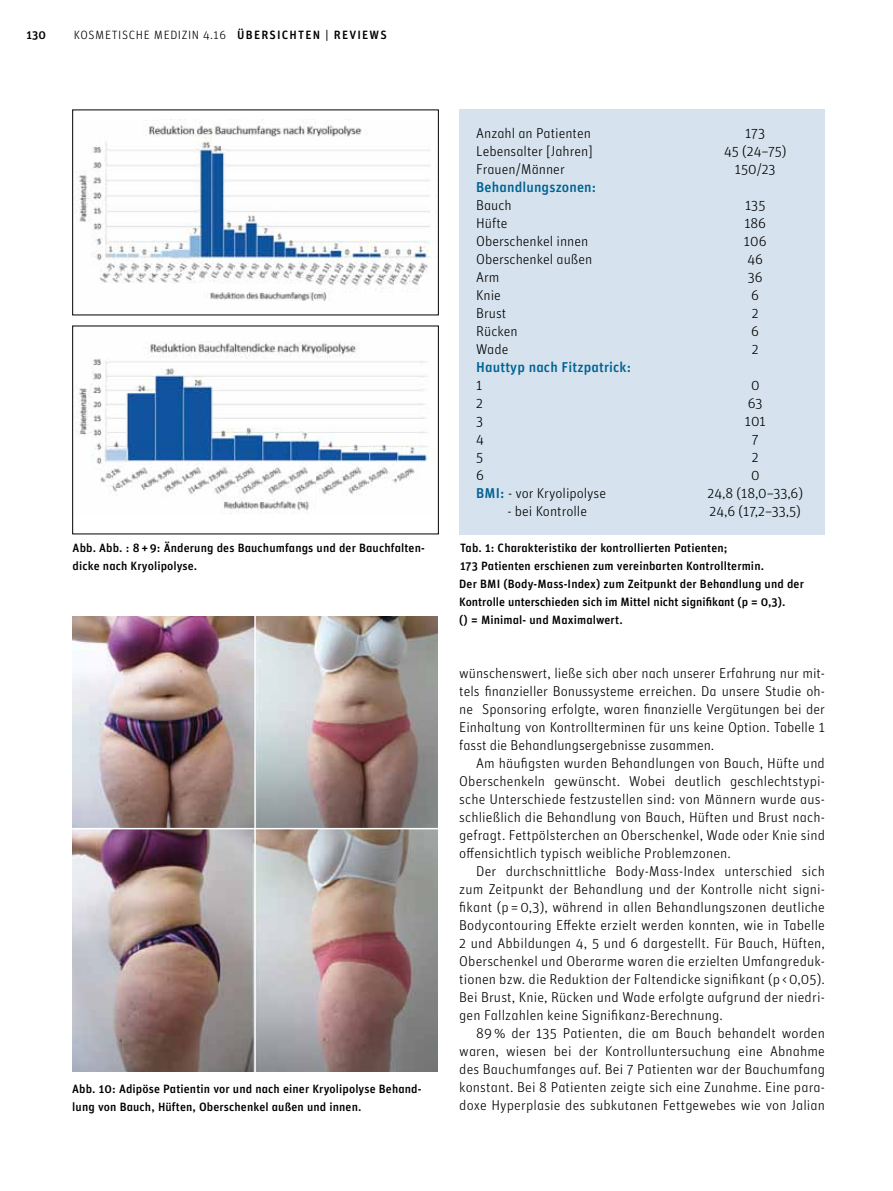
<style>
.page{position:relative;width:893px;height:1191px;background:#fff}
.page>*{position:absolute;margin:0;border:0;box-sizing:border-box;transform-origin:0 0}
.t1{font:14.25px/18px "Unit Light Alternate";color:#000;text-align:justify}
.t2{font:14.25px "Unit Medium Alternate";letter-spacing:.01em;color:#006293}
.t3{font:12px/18px "Unit Medium Alternate";letter-spacing:.01em;color:#000}
.t4{font:12px "Unit Light Alternate";letter-spacing:.05em;color:#000}
.s1{font-family:"Unit Medium Alternate"}
.s2{font-family:"Unit Medium Alternate";color:#006293}
</style>
<div class="page">
<img style="left:72px;top:616px;width:366px;height:455px">
<div style="left:459px;top:109px;width:366px;height:425px;background:#d6e3ee"></div>
<hr style="left:72px;top:828px;width:366px;height:1px;background:#fff">
<hr style="left:254px;top:610px;width:2px;height:464px;background:#fff">
<img style="left:75px;top:119px;width:361px;height:182px">
<div style="left:72px;top:109px;width:367px;height:206px;border:1px solid #000"></div>
<img style="left:77px;top:341px;width:359px;height:173px">
<div style="left:72px;top:325px;width:367px;height:209px;border:1px solid #000"></div>
<p class="t3" style="left:26px;top:26px;width:21px">130</p>
<p class="t4" style="left:74px;top:28px;width:315px">KOSMETISCHE MEDIZIN 4.16 <span class="s1">ÜBERSICHTEN | REVIEWS</span></p>
<p class="t3" style="left:73px;top:539px;width:354px">Abb. Abb. : 8 +9: Änderung des Bauchumfangs und der Bauchfalten&shy;dicke nach Kryolipolyse.</p>
<p class="t3" style="left:72px;top:1079px;width:351px">Abb. 10: Adipöse Patientin vor und nach einer Kryolipolyse Behand&shy;lung von Bauch, Hüften, Oberschenkel außen und innen.</p>
<p class="t1" style="left:476px;top:124px;width:116px">Anzahl an Patienten</p>
<p class="t1" style="left:745px;top:124px;width:22px">173</p>
<p class="t1" style="left:476px;top:142px;width:118px">Lebensalter [Jahren]</p>
<p class="t1" style="left:724px;top:142px;width:64px">45 (24–75)</p>
<p class="t1" style="left:476px;top:160px;width:90px">Frauen/Männer</p>
<p class="t1" style="left:735px;top:160px;width:42px">150/23</p>
<p class="t2" style="left:476px;top:179px;width:122px">Behandlungszonen:</p>
<p class="t1" style="left:476px;top:196px;width:37px">Bauch</p>
<p class="t1" style="left:745px;top:196px;width:22px">135</p>
<p class="t1" style="left:476px;top:214px;width:33px">Hüfte</p>
<p class="t1" style="left:744px;top:214px;width:23px">186</p>
<p class="t1" style="left:476px;top:232px;width:114px">Oberschenkel innen</p>
<p class="t1" style="left:744px;top:232px;width:24px">106</p>
<p class="t1" style="left:476px;top:250px;width:118px">Oberschenkel außen</p>
<p class="t1" style="left:747px;top:250px;width:17px">46</p>
<p class="t1" style="left:476px;top:268px;width:25px">Arm</p>
<p class="t1" style="left:748px;top:268px;width:17px">36</p>
<p class="t1" style="left:476px;top:286px;width:26px">Knie</p>
<p class="t1" style="left:751px;top:286px;width:9px">6</p>
<p class="t1" style="left:476px;top:304px;width:31px">Brust</p>
<p class="t1" style="left:752px;top:304px;width:8px">2</p>
<p class="t1" style="left:476px;top:322px;width:43px">Rücken</p>
<p class="t1" style="left:751px;top:322px;width:9px">6</p>
<p class="t1" style="left:476px;top:340px;width:34px">Wade</p>
<p class="t1" style="left:752px;top:340px;width:8px">2</p>
<p class="t2" style="left:476px;top:359px;width:156px">Hauttyp nach Fitzpatrick:</p>
<p class="t1" style="left:476px;top:376px;width:8px">1</p>
<p class="t1" style="left:751px;top:376px;width:10px">0</p>
<p class="t1" style="left:476px;top:394px;width:8px">2</p>
<p class="t1" style="left:748px;top:394px;width:16px">63</p>
<p class="t1" style="left:476px;top:412px;width:9px">3</p>
<p class="t1" style="left:745px;top:412px;width:22px">101</p>
<p class="t1" style="left:476px;top:430px;width:9px">4</p>
<p class="t1" style="left:752px;top:430px;width:8px">7</p>
<p class="t1" style="left:476px;top:448px;width:9px">5</p>
<p class="t1" style="left:752px;top:448px;width:8px">2</p>
<p class="t1" style="left:476px;top:466px;width:9px">6</p>
<p class="t1" style="left:751px;top:466px;width:10px">0</p>
<p class="t1" style="left:476px;top:484px;width:131px"><span class="s2">BMI:</span> - vor Kryolipolyse</p>
<p class="t1" style="left:707px;top:484px;width:97px">24,8 (18,0–33,6)</p>
<p class="t1" style="left:507px;top:502px;width:81px">- bei Kontrolle</p>
<p class="t1" style="left:710px;top:502px;width:93px">24,6 (17,2–33,5)</p>
<p class="t3" style="left:459px;top:539px;width:346px">Tab. 1: Charakteristika der kontrollierten Patienten;<br>173 Patienten erschienen zum vereinbarten Kontrolltermin.<br>Der BMI (Body-Mass-Index) zum Zeitpunkt der Behandlung und der Kontrolle unterschieden sich im Mittel nicht signifikant (p = 0,3).<br>() = Minimal- und Maximalwert.</p>
<p class="t1" style="left:459px;top:664px;width:367px">wünschenswert, ließe sich aber nach unserer Erfahrung nur mit&shy;tels finanzieller Bonussysteme erreichen. Da unsere Studie oh&shy;ne Sponsoring erfolgte, waren finanzielle Vergütungen bei der Einhaltung von Kontrollterminen für uns keine Option. Tabelle 1 fasst die Behandlungsergebnisse zusammen.</p>
<p class="t1" style="left:459px;top:754px;width:367px;text-indent:17px">Am häufigsten wurden Behandlungen von Bauch, Hüfte und Oberschenkeln gewünscht. Wobei deutlich geschlechtstypi&shy;sche Unterschiede festzustellen sind: von Männern wurde aus&shy;schließlich die Behandlung von Bauch, Hüften und Brust nach&shy;gefragt. Fettpölsterchen an Oberschenkel, Wade oder Knie sind offensichtlich typisch weibliche Problemzonen.</p>
<p class="t1" style="left:459px;top:862px;width:367px;text-indent:17px">Der durchschnittliche Body-Mass-Index unterschied sich zum Zeitpunkt der Behandlung und der Kontrolle nicht signi&shy;fikant (p =0,3), während in allen Behandlungszonen deutliche Bodycontouring Effekte erzielt werden konnten, wie in Tabelle 2 und Abbildungen 4, 5 und 6 dargestellt. Für Bauch, Hüften, Oberschenkel und Oberarme waren die erzielten Umfangreduk&shy;tionen bzw. die Reduktion der Faltendicke signifikant (p &lt;0,05).<br>Bei Brust, Knie, Rücken und Wade erfolgte aufgrund der niedri&shy;gen Fallzahlen keine Signifikanz-Berechnung.</p>
<p class="t1" style="left:459px;top:1024px;width:367px;text-indent:17px">89 % der 135 Patienten, die am Bauch behandelt worden waren, wiesen bei der Kontrolluntersuchung eine Abnahme des Bauchumfanges auf. Bei 7 Patienten war der Bauchumfang konstant. Bei 8 Patienten zeigte sich eine Zunahme. Eine para&shy;doxe Hyperplasie des subkutanen Fettgewebes wie von Jalian</p>
</div>
